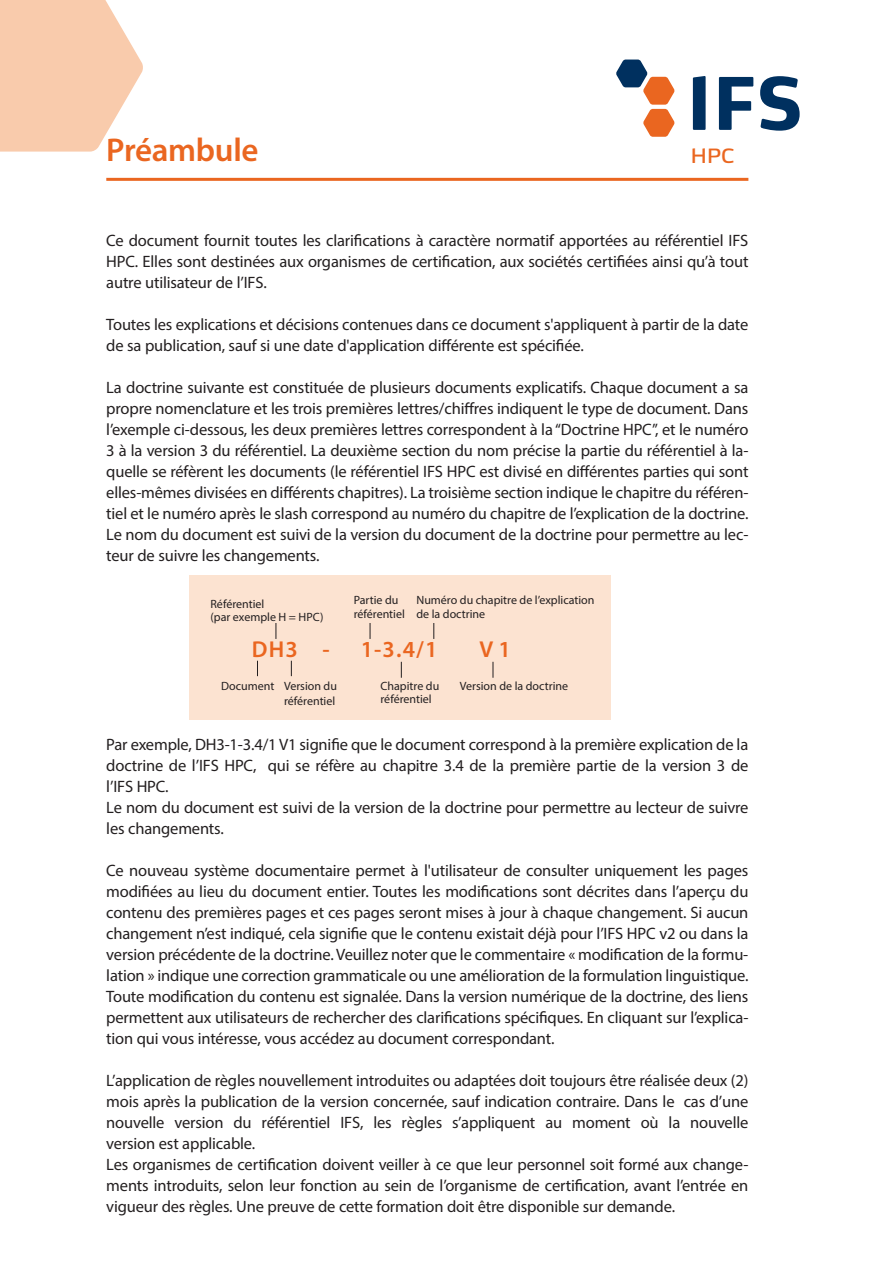
<style>
.page{position:relative;width:893px;height:1263px;background:#fff}
.page>*{position:absolute;margin:0;border:0;box-sizing:border-box;transform-origin:0 0}
.t1{font:600 33px "Myriad Pro";letter-spacing:-.01em;color:#ea6620}
.t2{font:600 23.1px "Myriad Pro";color:#ea6620}
.t3{font:19.5px "Max OT";color:#ea6620}
.t4{font:16.5px/21px "Myriad Pro";letter-spacing:-.01em;color:#231f20;text-align:justify}
.t5{font:12px/13.5px "Myriad Pro";color:#231f20}
</style>
<div class="page">
<svg style="left:0;top:0;width:143px;height:152px"></svg>
<svg style="left:693px;top:76px;width:107px;height:55px"></svg>
<svg style="left:616px;top:60px;width:59px;height:77px"></svg>
<hr style="left:106px;top:178px;width:642px;height:3px;background:#ea6620">
<div style="left:189px;top:575px;width:422px;height:145px;background:#fce3d1"></div>
<svg style="left:257px;top:661px;width:1px;height:15px"></svg>
<svg style="left:291px;top:661px;width:1px;height:15px"></svg>
<svg style="left:276px;top:623px;width:1px;height:16px"></svg>
<svg style="left:370px;top:623px;width:1px;height:16px"></svg>
<svg style="left:401px;top:662px;width:1px;height:16px"></svg>
<svg style="left:433px;top:623px;width:1px;height:16px"></svg>
<svg style="left:493px;top:662px;width:1px;height:16px"></svg>
<h1 class="t1" style="left:106px;top:129px;width:154px">Préambule</h1>
<p class="t3" style="left:691px;top:144px;width:45px">HPC</p>
<p class="t4" style="left:106px;top:229px;width:644px">Ce document fournit toutes les clarifications à caractère normatif apportées au référentiel IFS HPC. Elles sont destinées aux organismes de certification, aux sociétés certifiées ainsi qu’à tout autre utilisateur de l’IFS.</p>
<p class="t4" style="left:106px;top:313px;width:643px">Toutes les explications et décisions contenues dans ce document s'appliquent à partir de la date de sa publication, sauf si une date d'application différente est spécifiée.</p>
<p class="t4" style="left:106px;top:376px;width:644px">La doctrine suivante est constituée de plusieurs documents explicatifs. Chaque document a sa propre nomenclature et les trois premières lettres/chiffres indiquent le type de document. Dans l’exemple ci-dessous, les deux premières lettres correspondent à la “Doctrine HPC”, et le numéro 3 à la version 3 du référentiel. La deuxième section du nom précise la partie du référentiel à la&shy;quelle se réfèrent les documents (le référentiel IFS HPC est divisé en différentes parties qui sont elles-mêmes divisées en différents chapitres). La troisième section indique le chapitre du référen&shy;tiel et le numéro après le slash correspond au numéro du chapitre de l’explication de la doctrine.<br>Le nom du document est suivi de la version du document de la doctrine pour permettre au lec&shy;teur de suivre les changements.</p>
<p class="t5" style="left:210px;top:597px;width:114px">Référentiel<br>(par exemple H = HPC)</p>
<p class="t5" style="left:354px;top:593px;width:53px">Partie du référentiel</p>
<p class="t5" style="left:416px;top:593px;width:180px">Numéro du chapitre de l’explication de la doctrine</p>
<h2 class="t2" style="left:252px;top:635px;width:80px">DH3 -</h2>
<h2 class="t2" style="left:361px;top:635px;width:78px">1-3.4/1</h2>
<h2 class="t2" style="left:479px;top:635px;width:33px">V1</h2>
<p class="t5" style="left:221px;top:679px;width:55px">Document</p>
<p class="t5" style="left:284px;top:679px;width:54px">Version du</p>
<p class="t5" style="left:460px;top:679px;width:110px">Version de la doctrine</p>
<p class="t5" style="left:284px;top:694px;width:53px">référentiel</p>
<p class="t5" style="left:380px;top:679px;width:60px">Chapitre du référentiel</p>
<p class="t4" style="left:106px;top:733px;width:644px;text-align:left">Par exemple, DH3-1-3.4/1 V1 signifie que le document correspond à la première explication de la doctrine de l’IFS HPC, qui se réfère au chapitre 3.4 de la première partie de la version 3 de l’IFS HPC.<br>Le nom du document est suivi de la version de la doctrine pour permettre au lecteur de suivre les changements.</p>
<p class="t4" style="left:106px;top:859px;width:644px">Ce nouveau système documentaire permet à l'utilisateur de consulter uniquement les pages modifiées au lieu du document entier. Toutes les modifications sont décrites dans l’aperçu du contenu des premières pages et ces pages seront mises à jour à chaque changement. Si aucun changement n’est indiqué, cela signifie que le contenu existait déjà pour l’IFS HPC v2 ou dans la version précédente de la doctrine. Veuillez noter que le commentaire « modification de la formu&shy;lation » indique une correction grammaticale ou une amélioration de la formulation linguistique.<br>Toute modification du contenu est signalée. Dans la version numérique de la doctrine, des liens permettent aux utilisateurs de rechercher des clarifications spécifiques. En cliquant sur l’explica&shy;tion qui vous intéresse, vous accédez au document correspondant.</p>
<p class="t4" style="left:106px;top:1069px;width:644px;text-align:left">L’application de règles nouvellement introduites ou adaptées doit toujours être réalisée deux (2) mois après la publication de la version concernée, sauf indication contraire. Dans le cas d’une nouvelle version du référentiel IFS, les règles s’appliquent au moment où la nouvelle version est applicable.<br>Les organismes de certification doivent veiller à ce que leur personnel soit formé aux change&shy;ments introduits, selon leur fonction au sein de l’organisme de certification, avant l’entrée en vigueur des règles. Une preuve de cette formation doit être disponible sur demande.</p>
</div>
